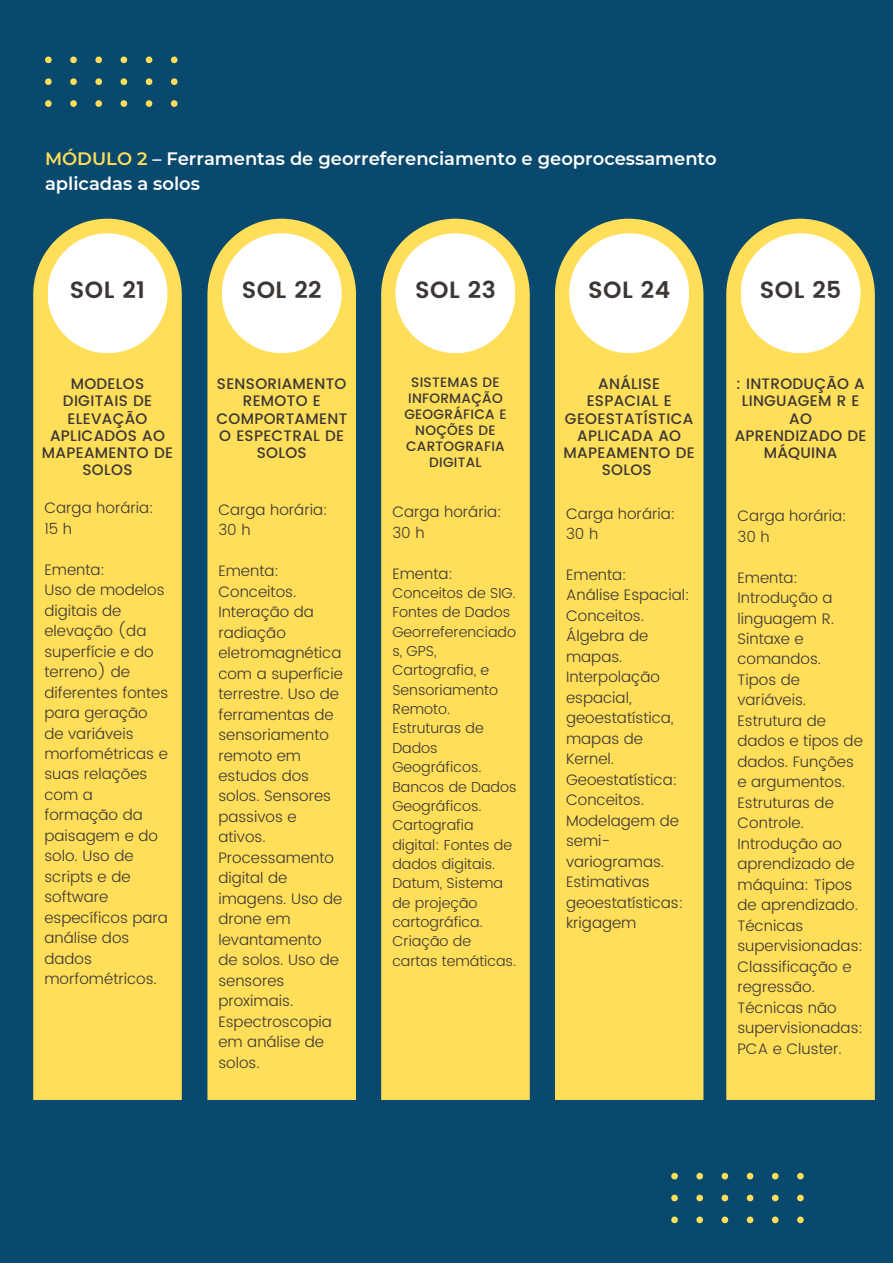
<style>
.page{position:relative;width:893px;height:1264px;background:#fff}
.page>*{position:absolute;margin:0;border:0;box-sizing:border-box;transform-origin:0 0}
.t1{font:600 23.4px "Poppins";letter-spacing:.02em;color:#3c3735}
.t2{font:600 18px/24.8px "Montserrat";color:#fff}
.t3{font:300 15.15px/20.4px "Poppins";color:#3c3735}
.t4{font:500 15.15px/17.1px "Poppins";letter-spacing:.02em;color:#3c3735;text-align:center}
.t5{font:300 14.4px/19.4px "Poppins";color:#3c3735}
.t6{font:500 13.65px/15.9px "Poppins";letter-spacing:.02em;color:#3c3735;text-align:center}
.s1{color:#ffde59}
</style>
<div class="page">
<div style="left:0;top:0;width:892px;height:1262px;background:#09496d"></div>
<svg style="left:171px;top:100px;width:6px;height:7px"></svg>
<svg style="left:146px;top:100px;width:6px;height:7px"></svg>
<svg style="left:121px;top:100px;width:6px;height:7px"></svg>
<svg style="left:95px;top:100px;width:7px;height:7px"></svg>
<svg style="left:70px;top:100px;width:7px;height:7px"></svg>
<svg style="left:45px;top:100px;width:7px;height:7px"></svg>
<svg style="left:171px;top:78px;width:6px;height:7px"></svg>
<svg style="left:146px;top:78px;width:6px;height:7px"></svg>
<svg style="left:121px;top:78px;width:6px;height:7px"></svg>
<svg style="left:95px;top:78px;width:7px;height:7px"></svg>
<svg style="left:70px;top:78px;width:7px;height:7px"></svg>
<svg style="left:45px;top:78px;width:7px;height:7px"></svg>
<svg style="left:171px;top:56px;width:6px;height:7px"></svg>
<svg style="left:146px;top:56px;width:6px;height:7px"></svg>
<svg style="left:121px;top:56px;width:6px;height:7px"></svg>
<svg style="left:95px;top:56px;width:7px;height:7px"></svg>
<svg style="left:70px;top:56px;width:7px;height:7px"></svg>
<svg style="left:45px;top:56px;width:7px;height:7px"></svg>
<svg style="left:797px;top:1216px;width:6px;height:7px"></svg>
<svg style="left:772px;top:1216px;width:6px;height:7px"></svg>
<svg style="left:746px;top:1216px;width:7px;height:7px"></svg>
<svg style="left:721px;top:1216px;width:7px;height:7px"></svg>
<svg style="left:696px;top:1216px;width:7px;height:7px"></svg>
<svg style="left:671px;top:1216px;width:6px;height:7px"></svg>
<svg style="left:797px;top:1194px;width:6px;height:7px"></svg>
<svg style="left:772px;top:1194px;width:6px;height:7px"></svg>
<svg style="left:746px;top:1194px;width:7px;height:7px"></svg>
<svg style="left:721px;top:1194px;width:7px;height:7px"></svg>
<svg style="left:696px;top:1194px;width:7px;height:7px"></svg>
<svg style="left:671px;top:1194px;width:6px;height:7px"></svg>
<svg style="left:797px;top:1172px;width:6px;height:7px"></svg>
<svg style="left:772px;top:1172px;width:6px;height:7px"></svg>
<svg style="left:746px;top:1172px;width:7px;height:7px"></svg>
<svg style="left:721px;top:1172px;width:7px;height:7px"></svg>
<svg style="left:696px;top:1172px;width:7px;height:7px"></svg>
<svg style="left:671px;top:1172px;width:6px;height:7px"></svg>
<div style="left:33px;top:219px;width:149px;height:880px;background:#ffde59"></div>
<div style="left:47px;top:233px;width:120px;height:120px;background:#fff;border-radius:50%"></div>
<div style="left:207px;top:219px;width:149px;height:880px;background:#ffde59"></div>
<div style="left:222px;top:233px;width:120px;height:120px;background:#fff;border-radius:50%"></div>
<div style="left:381px;top:219px;width:148px;height:880px;background:#ffde59"></div>
<div style="left:395px;top:233px;width:120px;height:120px;background:#fff;border-radius:50%"></div>
<div style="left:555px;top:219px;width:148px;height:880px;background:#ffde59"></div>
<div style="left:569px;top:233px;width:120px;height:120px;background:#fff;border-radius:50%"></div>
<div style="left:726px;top:219px;width:148px;height:880px;background:#ffde59"></div>
<div style="left:740px;top:233px;width:120px;height:120px;background:#fff;border-radius:50%"></div>
<p class="t2" style="left:45px;top:146px;width:673px"><span class="s1">MÓDULO 2</span> – Ferramentas de georreferenciamento e geoprocessamento aplicadas a solos</p>
<p class="t1" style="left:70px;top:276px;width:77px">SOL 21</p>
<p class="t4" style="left:42px;top:375px;width:133px">MODELOS<br>DIGITAIS DE<br>ELEVAÇÃO<br>APLICADOS AO<br>MAPEAMENTO DE<br>SOLOS</p>
<p class="t3" style="left:44px;top:498px;width:111px">Carga horária:<br>15 h</p>
<p class="t3" style="left:44px;top:559px;width:62px">Ementa:</p>
<p class="t3" style="left:44px;top:579px;width:125px">Uso de modelos digitais de elevação (da superfície e do terreno) de diferentes fontes para geração de variáveis morfométricas e suas relações com a formação da paisagem e do solo. Uso de scripts e de software específicos para análise dos dados morfométricos.</p>
<p class="t1" style="left:242px;top:276px;width:82px">SOL 22</p>
<p class="t4" style="left:216px;top:375px;width:132px">SENSORIAMENTO<br>REMOTO E<br>COMPORTAMENT<br>O ESPECTRAL DE<br>SOLOS</p>
<p class="t3" style="left:218px;top:499px;width:111px">Carga horária:<br>30 h</p>
<p class="t3" style="left:218px;top:560px;width:62px">Ementa:</p>
<p class="t3" style="left:218px;top:581px;width:126px">Conceitos.<br>Interação da radiação eletromagnética com a superfície terrestre. Uso de ferramentas de sensoriamento remoto em estudos dos solos. Sensores passivos e ativos.<br>Processamento digital de imagens. Uso de drone em levantamento de solos. Uso de sensores proximais.<br>Espectroscopia em análise de solos.</p>
<p class="t1" style="left:415px;top:276px;width:82px">SOL 23</p>
<p class="t6" style="left:404px;top:374px;width:104px">SISTEMAS DE<br>INFORMAÇÃO<br>GEOGRÁFICA E<br>NOÇÕES DE<br>CARTOGRAFIA<br>DIGITAL</p>
<p class="t3" style="left:392px;top:502px;width:111px">Carga horária:<br>30 h</p>
<p class="t3" style="left:392px;top:563px;width:62px">Ementa:</p>
<p class="t5" style="left:392px;top:583px;width:126px">Conceitos de SIG.<br>Fontes de Dados<br>Georreferenciado s, GPS,<br>Cartografia, e<br>Sensoriamento<br>Remoto.<br>Estruturas de<br>Dados<br>Geográficos.<br>Bancos de Dados<br>Geográficos.<br>Cartografia digital: Fontes de dados digitais.<br>Datum, Sistema de projeção cartográfica.<br>Criação de cartas temáticas.</p>
<p class="t1" style="left:588px;top:276px;width:84px">SOL 24</p>
<p class="t4" style="left:563px;top:375px;width:133px">ANÁLISE<br>ESPACIAL E<br>GEOESTATÍSTICA<br>APLICADA AO<br>MAPEAMENTO DE<br>SOLOS</p>
<p class="t3" style="left:566px;top:503px;width:111px">Carga horária:<br>30 h</p>
<p class="t3" style="left:566px;top:564px;width:62px">Ementa:</p>
<p class="t3" style="left:566px;top:585px;width:125px">Análise Espacial:<br>Conceitos.<br>Álgebra de mapas.<br>Interpolação espacial, geoestatística, mapas de<br>Kernel.<br>Geoestatística:<br>Conceitos.<br>Modelagem de semi&shy;variogramas.<br>Estimativas geoestatísticas: krigagem</p>
<p class="t1" style="left:759px;top:276px;width:83px">SOL 25</p>
<p class="t4" style="left:734px;top:375px;width:133px">: INTRODUÇÃO A<br>LINGUAGEM R E<br>AO<br>APRENDIZADO DE<br>MÁQUINA</p>
<p class="t3" style="left:737px;top:505px;width:111px">Carga horária:<br>30 h</p>
<p class="t3" style="left:737px;top:567px;width:62px">Ementa:</p>
<p class="t3" style="left:737px;top:587px;width:127px">Introdução a linguagem R.<br>Sintaxe e comandos.<br>Tipos de variáveis.<br>Estrutura de dados e tipos de dados. Funções e argumentos.<br>Estruturas de<br>Controle.<br>Introdução ao aprendizado de máquina: Tipos de aprendizado.<br>Técnicas supervisionadas:<br>Classificação e regressão.<br>Técnicas não supervisionadas:<br>PCA e Cluster.</p>
</div>
